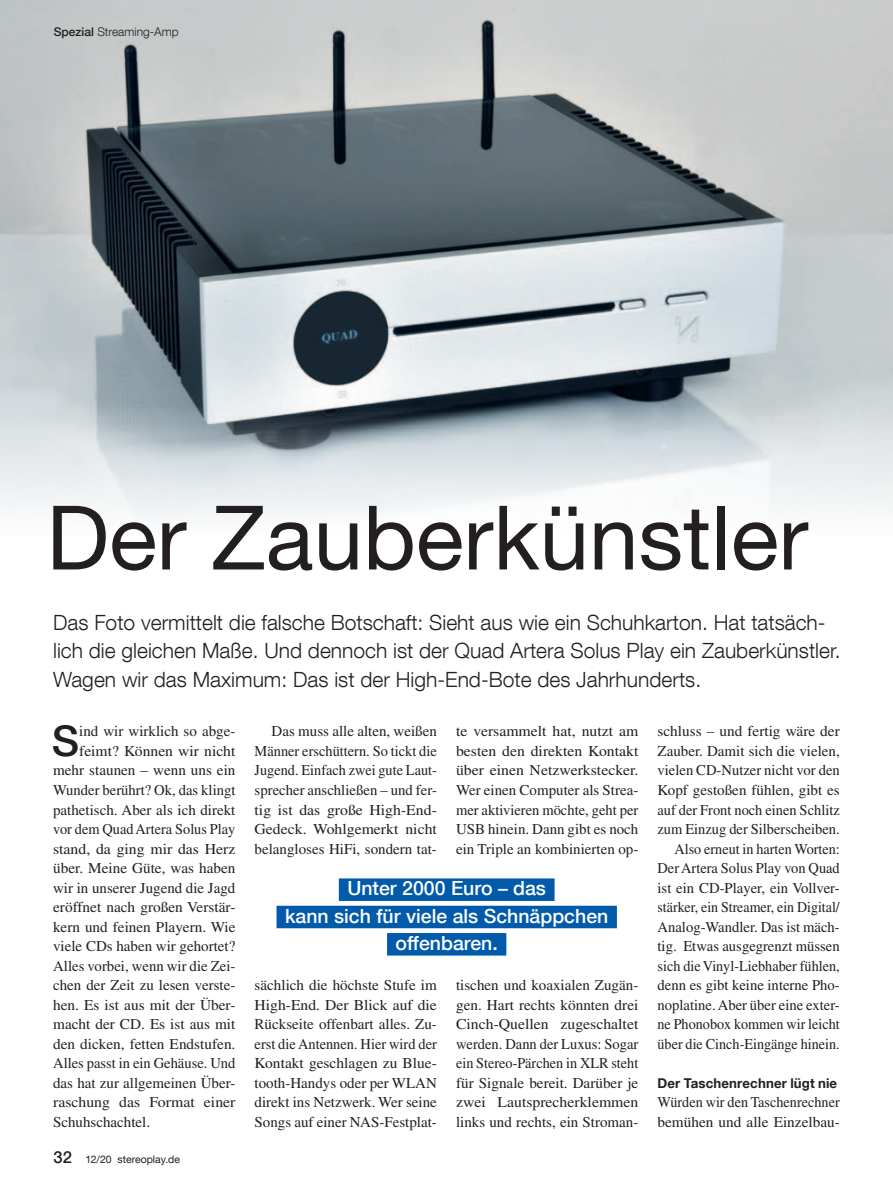
<style>
.page{position:relative;width:893px;height:1191px;background:#fff}
.page>*{position:absolute;margin:0;border:0;box-sizing:border-box;transform-origin:0 0}
._001_Headline{font:89.1px "Helvetica Neue LT Com";color:#231f20}
._005_Body_Initial{font:500 42.3px "Helvetica Neue LT Com";color:#231f20}
._003_Vorspann{font:300 21px/28.5px "Helvetica Neue LT Com";color:#231f20}
.Vorspann_mit_Balken{font:500 19.5px "Helvetica Neue LT Com";color:#fff}
.t1{font:500 16.5px "Helvetica Neue LT Com";color:#231f20}
._006_Body_4mm{font:15px/19.5px "Times LT Std";color:#231f20;text-align:justify}
._005_Body_Initial-2{font:15px "Times LT Std";color:#231f20}
._006_Body_4mm-2{font:15px/19.5px "Times LT Std";color:#231f20;text-align:justify;scale:.95 1}
._006_Body_4mm-3{font:15px/19.5px "Times LT Std";color:#231f20;text-align:justify;scale:1.05 1}
._007a_Body_0mm{font:15px/19.5px "Times LT Std";color:#231f20;scale:.95 1}
._005_Body_Initial-3{font:15px "Times LT Std";color:#231f20;scale:1.05 1}
._005_Body_Initial-4{font:15px "Times LT Std";color:#231f20;scale:.96 1}
._005_Body_Initial-5{font:15px "Times LT Std";color:#231f20;scale:1.04 1}
._025_Kastenzwiti{font:700 13.5px "Helvetica Neue LT Com";letter-spacing:.01em;color:#231f20}
.Rubrikenzeile_Neu{font:300 12px "Helvetica Neue LT Com";color:#231f20}
.xxx_-Pagina{font:10.5px "Helvetica Neue LT Com";color:#231f20}
.s1{font-weight:500}
</style>
<div class="page">
<img style="left:0;top:0;width:893px;height:519px">
<div style="left:339px;top:878px;width:216px;height:23px;background:#015aaa"></div>
<div style="left:277px;top:905px;width:340px;height:23px;background:#015aaa"></div>
<div style="left:387px;top:933px;width:119px;height:22px;background:#015aaa"></div>
<p class="Rubrikenzeile_Neu" style="left:54px;top:24px;width:126px"><span class="s1">Spezial</span> Streaming-Amp</p>
<p class="_001_Headline" style="left:46px;top:483px;width:763px">Der Zauberkünstler</p>
<p class="_003_Vorspann" style="left:53px;top:607px;width:789px">Das Foto vermittelt die falsche Botschaft: Sieht aus wie ein Schuhkarton. Hat tatsäch&shy;lich die gleichen Maße. Und dennoch ist der Quad Artera Solus Play ein Zauberkünstler.<br>Wagen wir das Maximum: Das ist der High-End-Bote des Jahrhunderts.</p>
<p class="_005_Body_Initial" style="left:52px;top:715px;width:29px">S</p>
<p class="_005_Body_Initial-2" style="left:79px;top:723px;width:158px">ind wir wirklich so abge-</p>
<p class="_006_Body_4mm" style="left:255px;top:721px;width:184px;text-indent:17px">Das muss alle alten, weißen Männer erschüttern. So tickt die Jugend. Einfach zwei gute Laut&shy;sprecher anschließen – und fer&shy;tig ist das große High-End-Gedeck. Wohlgemerkt nicht belangloses HiFi, sondern tat-</p>
<p class="_006_Body_4mm-3" style="left:456px;top:721px;width:175px">te versammelt hat, nutzt am besten den direkten Kontakt über einen Netzwerkstecker.<br>Wer einen Computer als Strea&shy;mer aktivieren möchte, geht per USB hinein. Dann gibt es noch ein Triple an kombinierten op-</p>
<p class="_006_Body_4mm" style="left:657px;top:721px;width:184px">schluss – und fertig wäre der Zauber. Damit sich die vielen, vielen CD-Nutzer nicht vor den Kopf gestoßen fühlen, gibt es auf der Front noch einen Schlitz zum Einzug der Silberscheiben.</p>
<p class="_006_Body_4mm-2" style="left:657px;top:838px;width:193px;text-indent:17px">Also erneut in harten Worten:<br>Der Artera Solus Play von Quad ist ein CD-Player, ein Vollver&shy;stärker, ein Streamer, ein Digital/ Analog-Wandler. Das ist mäch&shy;tig. Etwas ausgegrenzt müssen sich die Vinyl-Liebhaber fühlen, denn es gibt keine interne Pho&shy;noplatine. Aber über eine exter&shy;ne Phonobox kommen wir leicht über die Cinch-Eingänge hinein.</p>
<p class="_025_Kastenzwiti" style="left:657px;top:1074px;width:181px">Der Taschenrechner lügt nie</p>
<p class="_007a_Body_0mm" style="left:657px;top:1092px;width:193px">Würden wir den Taschenrechner bemühen und alle Einzelbau-</p>
<p class="_005_Body_Initial-5" style="left:79px;top:742px;width:152px">feimt? Können wir nicht</p>
<p class="_005_Body_Initial-2" style="left:53px;top:762px;width:184px">mehr staunen – wenn uns ein</p>
<p class="_005_Body_Initial-2" style="left:53px;top:781px;width:184px">Wunder berührt? Ok, das klingt</p>
<p class="_005_Body_Initial-2" style="left:53px;top:801px;width:184px">pathetisch. Aber als ich direkt</p>
<p class="_005_Body_Initial-4" style="left:53px;top:820px;width:191px">vor dem Quad Artera Solus Play</p>
<p class="_005_Body_Initial-3" style="left:53px;top:840px;width:175px">stand, da ging mir das Herz</p>
<p class="_005_Body_Initial-2" style="left:53px;top:859px;width:184px">über. Meine Güte, was haben</p>
<p class="_005_Body_Initial-2" style="left:53px;top:879px;width:184px">wir in unserer Jugend die Jagd</p>
<p class="_005_Body_Initial-2" style="left:53px;top:898px;width:184px">eröffnet nach großen Verstär-</p>
<p class="_005_Body_Initial-2" style="left:53px;top:918px;width:184px">kern und feinen Playern. Wie</p>
<p class="_005_Body_Initial-2" style="left:53px;top:937px;width:184px">viele CDs haben wir gehortet?</p>
<p class="_005_Body_Initial-2" style="left:53px;top:957px;width:184px">Alles vorbei, wenn wir die Zei-</p>
<p class="_005_Body_Initial-2" style="left:53px;top:976px;width:184px">chen der Zeit zu lesen verste-</p>
<p class="_005_Body_Initial-2" style="left:53px;top:996px;width:184px">hen. Es ist aus mit der Über-</p>
<p class="_005_Body_Initial-2" style="left:53px;top:1015px;width:184px">macht der CD. Es ist aus mit</p>
<p class="_005_Body_Initial-2" style="left:53px;top:1035px;width:184px">den dicken, fetten Endstufen.</p>
<p class="_005_Body_Initial-2" style="left:53px;top:1054px;width:184px">Alles passt in ein Gehäuse. Und</p>
<p class="_005_Body_Initial-2" style="left:53px;top:1074px;width:184px">das hat zur allgemeinen Über-</p>
<p class="_005_Body_Initial-3" style="left:53px;top:1093px;width:175px">raschung das Format einer</p>
<p class="_005_Body_Initial-2" style="left:53px;top:1113px;width:99px">Schuhschachtel.</p>
<p class="Vorspann_mit_Balken" style="left:347px;top:876px;width:200px">Unter 2000 Euro – das</p>
<p class="Vorspann_mit_Balken" style="left:285px;top:904px;width:325px">kann sich für viele als Schnäppchen</p>
<p class="Vorspann_mit_Balken" style="left:396px;top:931px;width:104px">offenbaren.</p>
<p class="_006_Body_4mm" style="left:255px;top:975px;width:184px">sächlich die höchste Stufe im High-End. Der Blick auf die Rückseite offenbart alles. Zu&shy;erst die Antennen. Hier wird der Kontakt geschlagen zu Blue&shy;tooth-Handys oder per WLAN direkt ins Netzwerk. Wer seine Songs auf einer NAS-Festplat-</p>
<p class="_006_Body_4mm" style="left:456px;top:975px;width:184px">tischen und koaxialen Zugän&shy;gen. Hart rechts könnten drei Cinch-Quellen zugeschaltet werden. Dann der Luxus: Sogar ein Stereo-Pärchen in XLR steht für Signale bereit. Darüber je zwei Lautsprecherklemmen links und rechts, ein Stroman-</p>
<p class="t1" style="left:54px;top:1147px;width:20px">32</p>
<p class="xxx_-Pagina" style="left:85px;top:1152px;width:96px">12/20 stereoplay.de</p>
</div>
